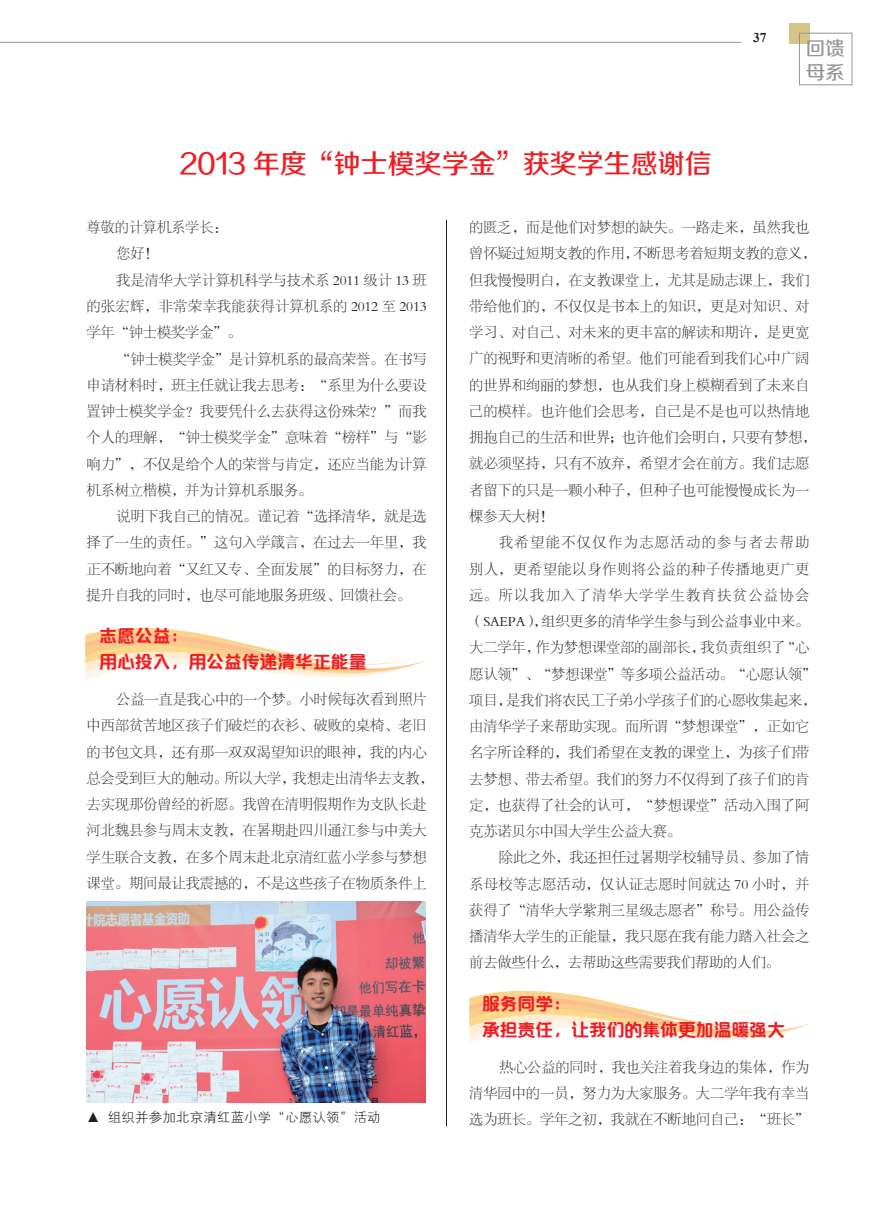
<style>
.page{position:relative;width:893px;height:1212px;background:#fff}
.page>*{position:absolute;margin:0;border:0;box-sizing:border-box;transform-origin:0 0}
.t1{font:27px "FZZZHUNHJW GB1 0";color:#ee1d23}
.t2{font:19.5px/23.4px "FZZZHUNHJW GB1 0";color:#939598}
.t3{font:18px/26.2px "FZPSCHJW GB1 0";letter-spacing:-.01em;color:#ee1d23}
.t4{font:14.25px/26.2px "FZSYJW GB1 0";letter-spacing:-.005em;color:#231f20}
.t5{font:14.25px "FZSYJW GB1 0";letter-spacing:.02em;color:#231f20}
.t6{font:13.5px "FZXH1 JW GB1 0";letter-spacing:.01em;color:#231f20}
.t7{font:700 13.5px "Times New Roman";color:#231f20}
</style>
<div class="page">
<div style="left:789px;top:23px;width:20px;height:21px;background:#d6c487"></div>
<div style="left:799px;top:33px;width:53px;height:52px;border:1px solid #939598"></div>
<hr style="left:0;top:42px;width:741px;height:1px;background:#939598">
<img style="left:85px;top:628px;width:340px;height:52px">
<img style="left:469px;top:991px;width:340px;height:52px">
<img style="left:87px;top:902px;width:339px;height:200px">
<hr style="left:446px;top:220px;width:1px;height:906px;background:#231f20">
<h1 class="t1" style="left:180px;top:149px;width:533px">2013 年度“钟士模奖学金”获奖学生感谢信</h1>
<p class="t7" style="left:753px;top:28px;width:15px">37</p>
<h2 class="t2" style="left:806px;top:38px;width:40px">回馈母系</h2>
<p class="t4" style="left:87px;top:215px;width:143px">尊敬的计算机系学长：</p>
<p class="t4" style="left:116px;top:241px;width:44px">您好！</p>
<p class="t4" style="left:116px;top:267px;width:312px">我是清华大学计算机科学与技术系 2011 级计 13 班</p>
<p class="t5" style="left:87px;top:299px;width:342px">的张宏辉，非常荣幸我能获得计算机系的 2012 至 2013</p>
<p class="t4" style="left:87px;top:320px;width:157px">学年“钟士模奖学金”。</p>
<p class="t4" style="left:116px;top:346px;width:312px">“钟士模奖学金”是计算机系的最高荣誉。在书写</p>
<p class="t4" style="left:87px;top:372px;width:342px">申请材料时，班主任就让我去思考：“系里为什么要设</p>
<p class="t4" style="left:87px;top:398px;width:342px">置钟士模奖学金？我要凭什么去获得这份殊荣？”而我</p>
<p class="t4" style="left:87px;top:425px;width:342px">个人的理解，“钟士模奖学金”意味着“榜样”与“影</p>
<p class="t4" style="left:87px;top:451px;width:342px">响力”，不仅是给个人的荣誉与肯定，还应当能为计算</p>
<p class="t4" style="left:87px;top:477px;width:227px">机系树立楷模，并为计算机系服务。</p>
<p class="t4" style="left:116px;top:503px;width:312px">说明下我自己的情况。谨记着“选择清华，就是选</p>
<p class="t4" style="left:87px;top:530px;width:342px">择了一生的责任。”这句入学箴言，在过去一年里，我</p>
<p class="t4" style="left:87px;top:556px;width:342px">正不断地向着“又红又专、全面发展”的目标努力，在</p>
<p class="t4" style="left:87px;top:582px;width:326px">提升自我的同时，也尽可能地服务班级、回馈社会。</p>
<p class="t3" style="left:99px;top:623px;width:269px">志愿公益：<br>用心投入，用公益传递清华正能量</p>
<p class="t4" style="left:87px;top:686px;width:349px;text-indent:30px">公益一直是我心中的一个梦。小时候每次看到照片中西部贫苦地区孩子们破烂的衣衫、破败的桌椅、老旧的书包文具，还有那一双双渴望知识的眼神，我的内心总会受到巨大的触动。所以大学，我想走出清华去支教，去实现那份曾经的祈愿。我曾在清明假期作为支队长赴河北魏县参与周末支教，在暑期赴四川通江参与中美大学生联合支教，在多个周末赴北京清红蓝小学参与梦想课堂。期间最让我震撼的，不是这些孩子在物质条件上</p>
<p class="t6" style="left:87px;top:1110px;width:295px">▲ 组织并参加北京清红蓝小学“心愿认领”活动</p>
<p class="t4" style="left:469px;top:215px;width:349px">的匮乏，而是他们对梦想的缺失。一路走来，虽然我也曾怀疑过短期支教的作用，不断思考着短期支教的意义，但我慢慢明白，在支教课堂上，尤其是励志课上，我们带给他们的，不仅仅是书本上的知识，更是对知识、对学习、对自己、对未来的更丰富的解读和期许，是更宽广的视野和更清晰的希望。他们可能看到我们心中广阔的世界和绚丽的梦想，也从我们身上模糊看到了未来自己的模样。也许他们会思考，自己是不是也可以热情地拥抱自己的生活和世界；也许他们会明白，只要有梦想，就必须坚持，只有不放弃，希望才会在前方。我们志愿者留下的只是一颗小种子，但种子也可能慢慢成长为一棵参天大树！</p>
<p class="t4" style="left:469px;top:530px;width:349px;text-indent:30px">我希望能不仅仅作为志愿活动的参与者去帮助别人，更希望能以身作则将公益的种子传播地更广更远。所以我加入了清华大学学生教育扶贫公益协会（SAEPA），组织更多的清华学生参与到公益事业中来。大二学年，作为梦想课堂部的副部长，我负责组织了“心愿认领”、“梦想课堂”等多项公益活动。“心愿认领”项目，是我们将农民工子弟小学孩子们的心愿收集起来，由清华学子来帮助实现。而所谓“梦想课堂”，正如它名字所诠释的，我们希望在支教的课堂上，为孩子们带去梦想、带去希望。我们的努力不仅得到了孩子们的肯定，也获得了社会的认可，“梦想课堂”活动入围了阿克苏诺贝尔中国大学生公益大赛。</p>
<p class="t4" style="left:469px;top:845px;width:342px;text-align:justify;text-indent:30px">除此之外，我还担任过暑期学校辅导员、参加了情系母校等志愿活动，仅认证志愿时间就达 70 小时，并获得了“清华大学紫荆三星级志愿者”称号。用公益传播清华大学生的正能量，我只愿在我有能力踏入社会之前去做些什么，去帮助这些需要我们帮助的人们。</p>
<p class="t3" style="left:482px;top:990px;width:305px">服务同学：<br>承担责任，让我们的集体更加温暖强大</p>
<p class="t4" style="left:469px;top:1054px;width:342px;text-align:justify;text-indent:30px">热心公益的同时，我也关注着我身边的集体，作为清华园中的一员，努力为大家服务。大二学年我有幸当选为班长。学年之初，我就在不断地问自己：“班长”</p>
</div>
